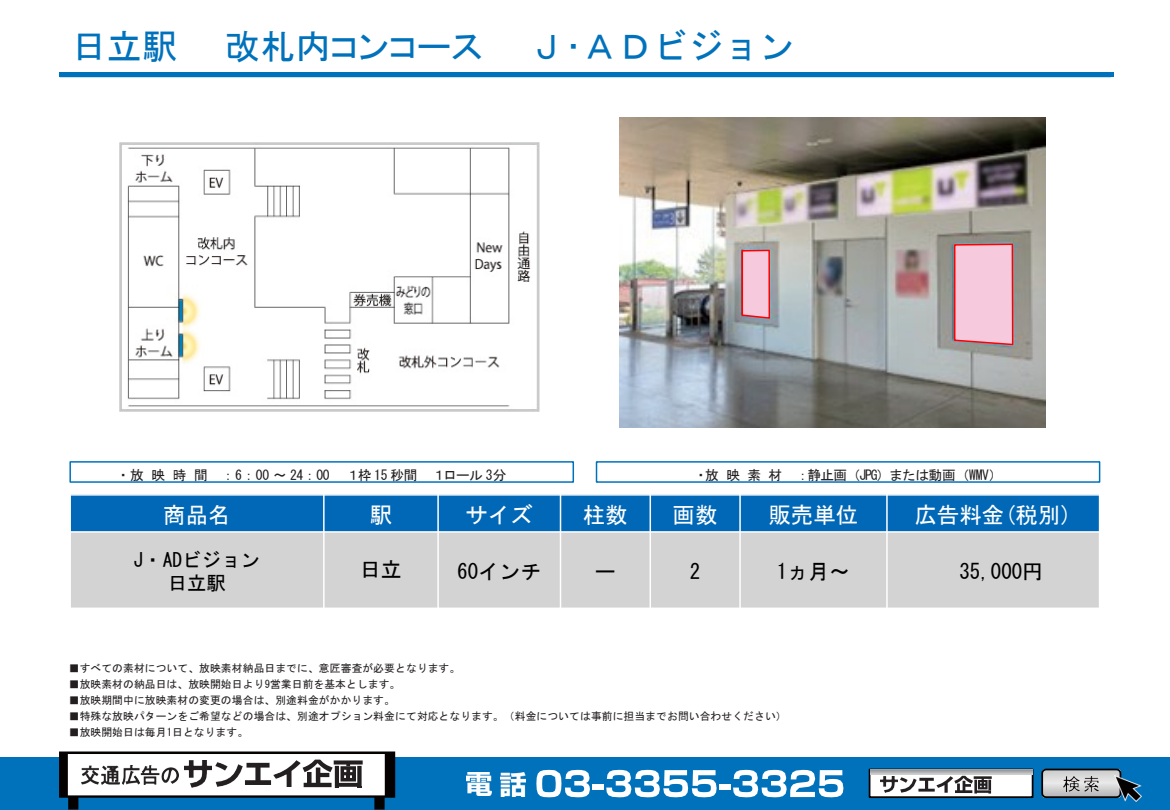
<style>
.page{position:relative;width:1170px;height:810px;background:#fff}
.page>*{position:absolute;margin:0;border:0;box-sizing:border-box;transform-origin:0 0}
.t1{font:35.25px "MS P Gothic";color:#0072bc}
.t2{font:35.25px "MS Gothic";color:#0072bc}
.t3{font:22.5px "MS Gothic";color:#fff}
.t4{font:21px "MS Gothic";color:#000}
.t5{font:21px "MS P Gothic";color:#000}
.t6{font:19.5px "MS Gothic";color:#000}
.t7{font:13.65px "MS Gothic";letter-spacing:-.025em;color:#231f20}
.t8{font:10.8px "MS Gothic";color:#231f20}
</style>
<div class="page">
<div style="left:0;top:758px;width:1170px;height:52px;background:#0072bc"></div>
<img style="left:467px;top:773px;width:24px;height:23px">
<img style="left:501px;top:772px;width:25px;height:24px">
<svg style="left:536px;top:770px;width:54px;height:27px"></svg>
<div style="left:593px;top:784px;width:11px;height:6px;background:#fff"></div>
<svg style="left:606px;top:770px;width:111px;height:27px"></svg>
<div style="left:719px;top:784px;width:12px;height:6px;background:#fff"></div>
<svg style="left:733px;top:770px;width:110px;height:27px"></svg>
<svg style="left:59px;top:752px;width:336px;height:58px"></svg>
<svg style="left:1041px;top:768px;width:81px;height:31px;background:#9fa7ad"></svg>
<img style="left:1064px;top:776px;width:15px;height:15px">
<img style="left:1085px;top:776px;width:14px;height:15px">
<div style="left:870px;top:770px;width:163px;height:27px;background:#fff"></div>
<div style="left:869px;top:769px;width:164px;height:29px;border:2px solid #050100"></div>
<img style="left:870px;top:770px;width:163px;height:4px">
<img style="left:1115px;top:776px;width:26px;height:26px">
<img style="left:881px;top:777px;width:17px;height:16px">
<svg style="left:900px;top:776px;width:92px;height:18px"></svg>
<img style="left:81px;top:765px;width:97px;height:19px">
<div style="left:596px;top:461px;width:504px;height:22px;border:2px solid #0072bc"></div>
<div style="left:69px;top:461px;width:505px;height:22px;border:2px solid #0072bc"></div>
<img style="left:119px;top:143px;width:420px;height:268px">
<div style="left:70px;top:495px;width:254px;height:37px;background:#0068b7"></div>
<div style="left:324px;top:495px;width:114px;height:37px;background:#0068b7"></div>
<div style="left:438px;top:495px;width:123px;height:37px;background:#0068b7"></div>
<div style="left:561px;top:495px;width:89px;height:37px;background:#0068b7"></div>
<div style="left:650px;top:495px;width:90px;height:37px;background:#0068b7"></div>
<div style="left:740px;top:495px;width:147px;height:37px;background:#0068b7"></div>
<div style="left:887px;top:495px;width:213px;height:37px;background:#0068b7"></div>
<div style="left:70px;top:532px;width:254px;height:76px;background:#d3d3d4"></div>
<div style="left:324px;top:532px;width:114px;height:76px;background:#d3d3d4"></div>
<div style="left:438px;top:532px;width:123px;height:76px;background:#d3d3d4"></div>
<div style="left:561px;top:532px;width:89px;height:76px;background:#d3d3d4"></div>
<div style="left:650px;top:532px;width:90px;height:76px;background:#d3d3d4"></div>
<div style="left:740px;top:532px;width:147px;height:76px;background:#d3d3d4"></div>
<div style="left:887px;top:532px;width:213px;height:76px;background:#d3d3d4"></div>
<hr style="left:323px;top:494px;width:2px;height:115px;background:#fff">
<hr style="left:437px;top:494px;width:2px;height:115px;background:#fff">
<hr style="left:560px;top:494px;width:1px;height:115px;background:#fff">
<hr style="left:650px;top:494px;width:1px;height:115px;background:#fff">
<hr style="left:739px;top:494px;width:2px;height:115px;background:#fff">
<hr style="left:886px;top:494px;width:2px;height:115px;background:#fff">
<hr style="left:69px;top:531px;width:1031px;height:2px;background:#fff">
<hr style="left:69px;top:494px;width:2px;height:115px;background:#fff">
<hr style="left:1099px;top:494px;width:1px;height:115px;background:#fff">
<hr style="left:69px;top:494px;width:1031px;height:2px;background:#fff">
<hr style="left:60px;top:73px;width:1054px;height:4px;background:#0072bc">
<img style="left:619px;top:118px;width:427px;height:309px">
<svg style="left:953px;top:243px;width:61px;height:103px;background:#efb6c8"></svg>
<svg style="left:741px;top:249px;width:30px;height:71px;background:#eca9ba"></svg>
<h1 class="t1" style="left:72px;top:29px;width:107px">日立駅</h1>
<h1 class="t1" style="left:225px;top:29px;width:260px">改札内コンコース</h1>
<h1 class="t2" style="left:529px;top:29px;width:266px">Ｊ･ＡＤビジョン</h1>
<p class="t7" style="left:117px;top:468px;width:391px">・放映時間 ：6：00 ～ 24：00 １枠 15 秒間 １ロール 3分</p>
<p class="t7" style="left:694px;top:468px;width:310px">・放映素材 ：静止画（JPG）または動画（WMV）</p>
<p class="t3" style="left:163px;top:503px;width:69px">商品名</p>
<p class="t3" style="left:370px;top:503px;width:24px">駅</p>
<p class="t3" style="left:465px;top:503px;width:69px">サイズ</p>
<p class="t3" style="left:583px;top:503px;width:46px">柱数</p>
<p class="t3" style="left:673px;top:503px;width:46px">画数</p>
<p class="t3" style="left:768px;top:503px;width:91px">販売単位</p>
<p class="t3" style="left:914px;top:503px;width:159px">広告料金(税別)</p>
<p class="t6" style="left:134px;top:550px;width:128px">J・ADビジョン</p>
<p class="t6" style="left:168px;top:574px;width:60px">日立駅</p>
<p class="t5" style="left:360px;top:559px;width:44px">日立</p>
<p class="t4" style="left:457px;top:561px;width:86px">60インチ</p>
<p class="t4" style="left:595px;top:561px;width:23px">ー</p>
<p class="t4" style="left:690px;top:561px;width:12px">2</p>
<p class="t4" style="left:777px;top:561px;width:75px">1ヵ月～</p>
<p class="t4" style="left:959px;top:561px;width:85px">35,000円</p>
<p class="t8" style="left:69px;top:663px;width:393px">■すべての素材について、放映素材納品日までに、意匠審査が必要となります。</p>
<p class="t8" style="left:69px;top:679px;width:333px">■放映素材の納品日は、放映開始日より9営業日前を基本とします。</p>
<p class="t8" style="left:69px;top:695px;width:328px">■放映期間中に放映素材の変更の場合は、別途料金がかかります。</p>
<p class="t8" style="left:69px;top:711px;width:719px">■特殊な放映パターンをご希望などの場合は、別途オプション料金にて対応となります。（料金については事前に担当までお問い合わせください）</p>
<p class="t8" style="left:69px;top:727px;width:181px">■放映開始日は毎月1日となります。</p>
</div>
